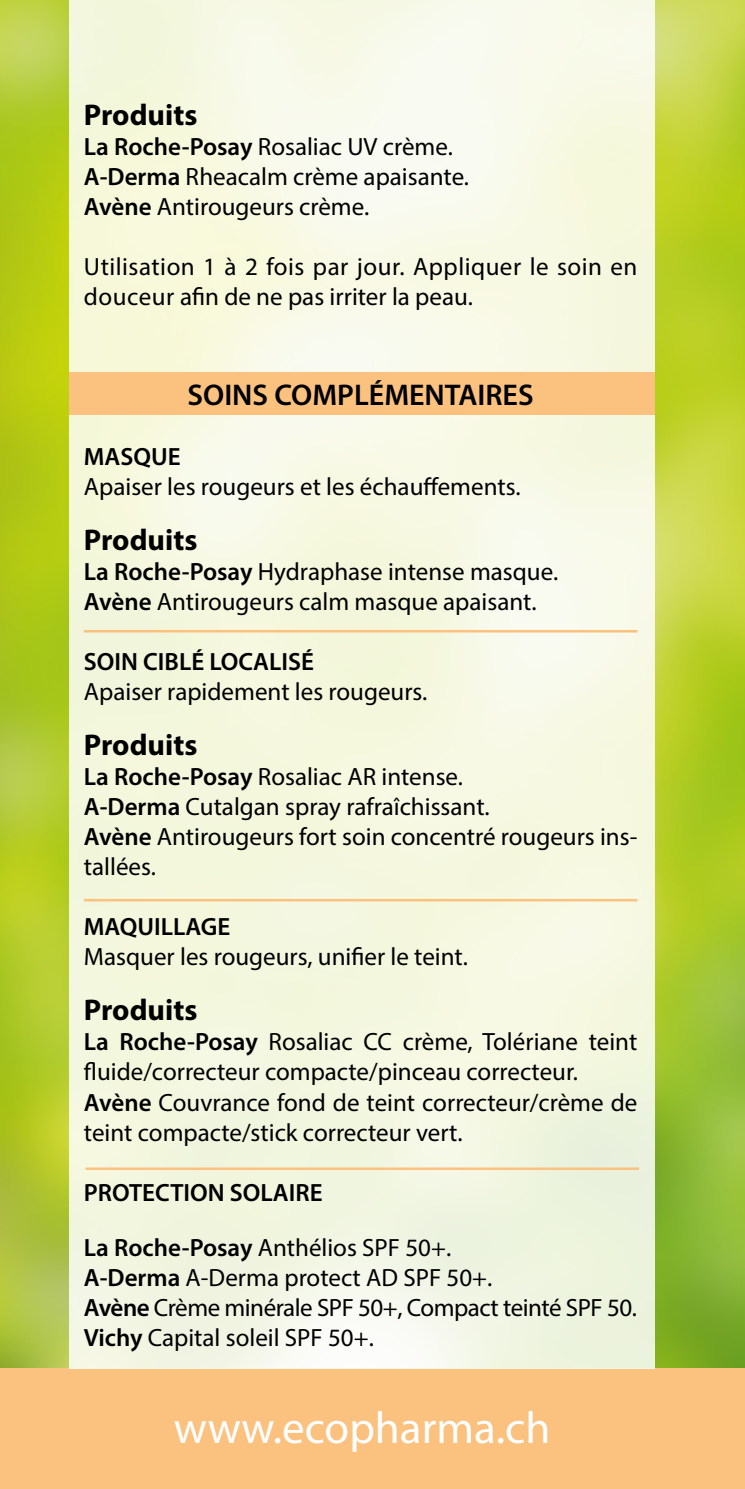
<style>
.page{position:relative;width:745px;height:1489px;background:#fff}
.page>*{position:absolute;margin:0;border:0;box-sizing:border-box;transform-origin:0 0}
.t1{font:45px "Myriad Pro";color:#fff}
.t2{font:700 30px "Myriad Pro";color:#000}
.t3{font:600 30px "Myriad Pro";color:#000}
.t4{font:25px/30px "Myriad Pro";color:#000}
.t5{font:25px/30px "Myriad Pro";letter-spacing:.02em;color:#000}
.t6{font:600 25px "Myriad Pro";color:#000}
.s1{font-weight:600}
</style>
<div class="page">
<img style="left:0;top:0;width:744px;height:1368px">
<div style="left:0;top:1368px;width:744px;height:120px;background:#fac17f"></div>
<div style="left:69px;top:0;width:585px;height:1368px;background:linear-gradient(to bottom,#f9fae5,#f1f6df)"></div>
<div style="left:69px;top:372px;width:585px;height:43px;background:#fac17f"></div>
<hr style="left:84px;top:630px;width:553px;height:2px;background:#fac17f">
<hr style="left:84px;top:898px;width:553px;height:3px;background:#fac17f">
<hr style="left:85px;top:1167px;width:553px;height:2px;background:#fac17f">
<p class="t2" style="left:84px;top:95px;width:115px">Produits</p>
<p class="t4" style="left:84px;top:131px;width:386px"><span class="s1">La Roche-Posay</span> Rosaliac UV crème.<br><span class="s1">A-Derma</span> Rheacalm crème apaisante.<br><span class="s1">Avène</span> Antirougeurs crème.</p>
<p class="t5" style="left:84px;top:251px;width:554px">Utilisation 1 à 2 fois par jour. Appliquer le soin en douceur afin de ne pas irriter la peau.</p>
<p class="t3" style="left:187px;top:376px;width:347px">SOINS COMPLÉMENTAIRES</p>
<p class="t6" style="left:84px;top:441px;width:98px">MASQUE</p>
<p class="t4" style="left:84px;top:471px;width:438px">Apaiser les rougeurs et les échauffements.</p>
<p class="t2" style="left:84px;top:520px;width:115px">Produits</p>
<p class="t4" style="left:84px;top:556px;width:475px"><span class="s1">La Roche-Posay</span> Hydraphase intense masque.<br><span class="s1">Avène</span> Antirougeurs calm masque apaisant.</p>
<p class="t6" style="left:84px;top:646px;width:231px">SOIN CIBLÉ LOCALISÉ</p>
<p class="t4" style="left:84px;top:676px;width:345px">Apaiser rapidement les rougeurs.</p>
<p class="t2" style="left:84px;top:725px;width:115px">Produits</p>
<p class="t4" style="left:84px;top:761px;width:554px"><span class="s1">La Roche-Posay</span> Rosaliac AR intense.<br><span class="s1">A-Derma</span> Cutalgan spray rafraîchissant.<br><span class="s1">Avène</span> Antirougeurs fort soin concentré rougeurs ins&shy;tallées.</p>
<p class="t6" style="left:84px;top:911px;width:148px">MAQUILLAGE</p>
<p class="t4" style="left:84px;top:941px;width:385px">Masquer les rougeurs, unifier le teint.</p>
<p class="t2" style="left:84px;top:990px;width:115px">Produits</p>
<p class="t4" style="left:84px;top:1026px;width:554px"><span class="s1">La Roche-Posay</span> Rosaliac CC crème, Tolériane teint fluide/correcteur compacte/pinceau correcteur.<br><span class="s1">Avène</span> Couvrance fond de teint correcteur/crème de teint compacte/stick correcteur vert.</p>
<p class="t6" style="left:84px;top:1176px;width:240px">PROTECTION SOLAIRE</p>
<p class="t4" style="left:84px;top:1231px;width:554px"><span class="s1">La Roche-Posay</span> Anthélios SPF 50+.<br><span class="s1">A-Derma</span> A-Derma protect AD SPF 50+.<br><span class="s1">Avène</span> Crème minérale SPF 50+, Compact teinté SPF 50.<br><span class="s1">Vichy</span> Capital soleil SPF 50+.</p>
<h1 class="t1" style="left:174px;top:1400px;width:377px">www.ecopharma.ch</h1>
</div>
